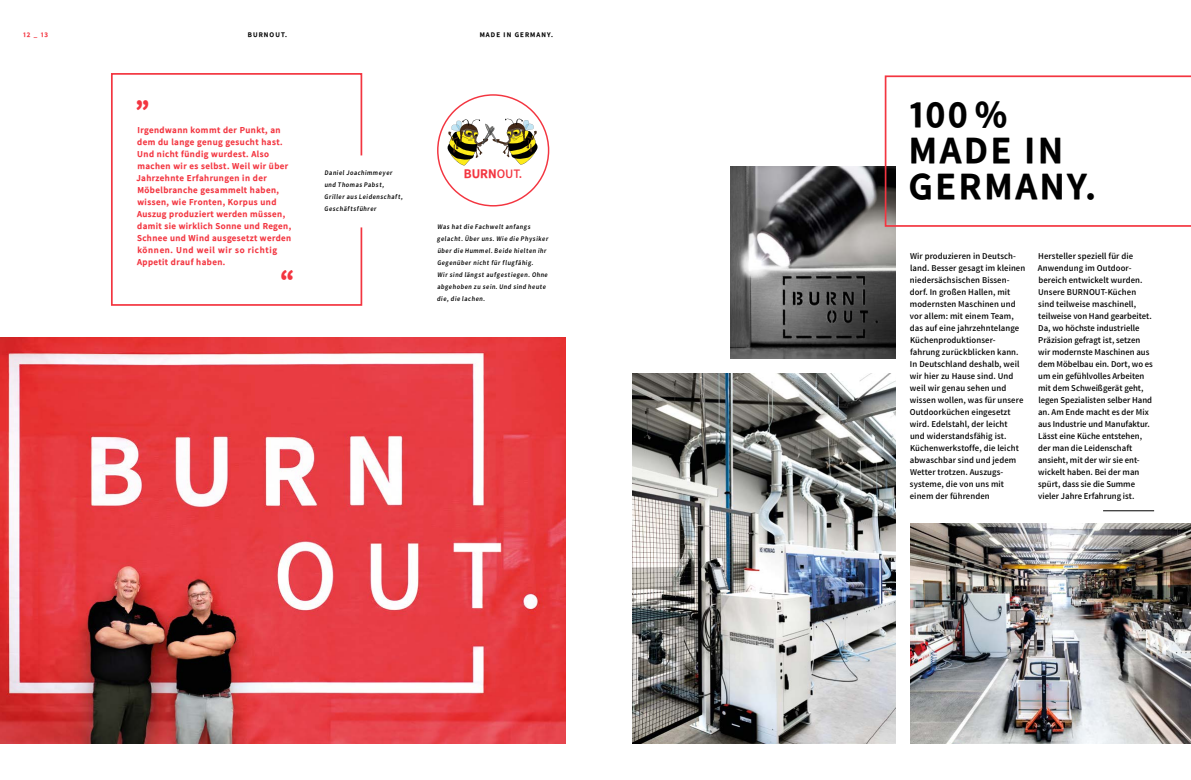
<style>
.page{position:relative;width:1191px;height:780px;background:#fff}
.page>*{position:absolute;margin:0;border:0;box-sizing:border-box;transform-origin:0 0}
.t1{font:38px/36px "Falling Sky Bd";letter-spacing:.075em;color:#000}
.t2{font:30px "Falling Sky Bd";color:#f33540}
.t3{font:13.1px "Falling Sky Bd";color:#f33540}
.t4{font:300 9px/12px "Falling Sky";letter-spacing:.01em;color:#000}
.t5{font:9px/12px "Falling Sky Bd";letter-spacing:.05em;color:#f33540}
.t6{font:7px/12px "Falling Sky Cond Obl";letter-spacing:.04em;color:#000}
.t7{font:7px "Falling Sky Bd";letter-spacing:.15em;color:#000}
.t8{font:7px "Falling Sky Bd";color:#f33540}
.s1{font-family:"Falling Sky";font-weight:300}
</style>
<div class="page">
<img style="left:910px;top:523px;width:281px;height:220px">
<img style="left:632px;top:373px;width:263px;height:370px">
<img style="left:730px;top:166px;width:165px;height:192px">
<svg style="left:884px;top:75px;width:307px;height:153px"></svg>
<hr style="left:1103px;top:510px;width:51px;height:1px;background:#000">
<img style="left:0;top:337px;width:565px;height:406px">
<svg style="left:111px;top:73px;width:252px;height:233px"></svg>
<svg style="left:437px;top:94px;width:112px;height:112px"></svg>
<p class="t8" style="left:23px;top:30px;width:27px">12 _ 13</p>
<p class="t7" style="left:248px;top:30px;width:41px">BURNOUT.</p>
<p class="t7" style="left:480px;top:30px;width:75px">MADE IN GERMANY.</p>
<h2 class="t2" style="left:135px;top:76px;width:16px">„</h2>
<p class="t5" style="left:136px;top:124px;width:156px">Irgendwann kommt der Punkt, an dem du lange genug gesucht hast.<br>Und nicht fündig wurdest. Also machen wir es selbst. Weil wir über<br>Jahrzehnte Erfahrungen in der<br>Möbelbranche gesammelt haben, wissen, wie Fronten, Korpus und<br>Auszug produziert werden müssen, damit sie wirklich Sonne und Regen,<br>Schnee und Wind ausgesetzt werden können. Und weil wir so richtig<br>Appetit drauf haben.</p>
<h2 class="t2" style="left:280px;top:262px;width:16px">“</h2>
<p class="t6" style="left:324px;top:167px;width:80px">Daniel Joachimmeyer und Thomas Pabst,<br>Griller aus Leidenschaft,<br>Geschäftsführer</p>
<h3 class="t3" style="left:464px;top:165px;width:60px">BURN<span class="s1">OUT.</span></h3>
<p class="t6" style="left:437px;top:221px;width:113px">Was hat die Fachwelt anfangs gelacht. Über uns. Wie die Physiker über die Hummel. Beide hielten ihr<br>Gegenüber nicht für flugfähig.<br>Wir sind längst aufgestiegen. Ohne abgehoben zu sein. Und sind heute die, die lachen.</p>
<h1 class="t1" style="left:909px;top:97px;width:189px">100 %<br>MADE IN<br>GERMANY.</h1>
<p class="t4" style="left:909px;top:250px;width:117px">Wir produzieren in Deutsch&shy;land. Besser gesagt im kleinen niedersächsischen Bissen&shy;dorf. In großen Hallen, mit modernsten Maschinen und vor allem: mit einem Team, das auf eine jahrzehntelange<br>Küchenproduktionser&shy;fahrung zurückblicken kann.<br>In Deutschland deshalb, weil wir hier zu Hause sind. Und weil wir genau sehen und wissen wollen, was für unsere<br>Outdoorküchen eingesetzt wird. Edelstahl, der leicht<br>und widerstandsfähig ist.<br>Küchenwerkstoffe, die leicht abwaschbar sind und jedem<br>Wetter trotzen. Auszugs&shy;systeme, die von uns mit einem der führenden</p>
<p class="t4" style="left:1038px;top:250px;width:117px">Hersteller speziell für die<br>Anwendung im Outdoor&shy;bereich entwickelt wurden.<br>Unsere BURNOUT-Küchen sind teilweise maschinell, teilweise von Hand gearbeitet.<br>Da, wo höchste industrielle<br>Präzision gefragt ist, setzen wir modernste Maschinen aus dem Möbelbau ein. Dort, wo es um ein gefühlvolles Arbeiten mit dem Schweißgerät geht, legen Spezialisten selber Hand an. Am Ende macht es der Mix aus Industrie und Manufaktur.<br>Lässt eine Küche entstehen, der man die Leidenschaft ansieht, mit der wir sie ent&shy;wickelt haben. Bei der man spürt, dass sie die Summe vieler Jahre Erfahrung ist.</p>
</div>
